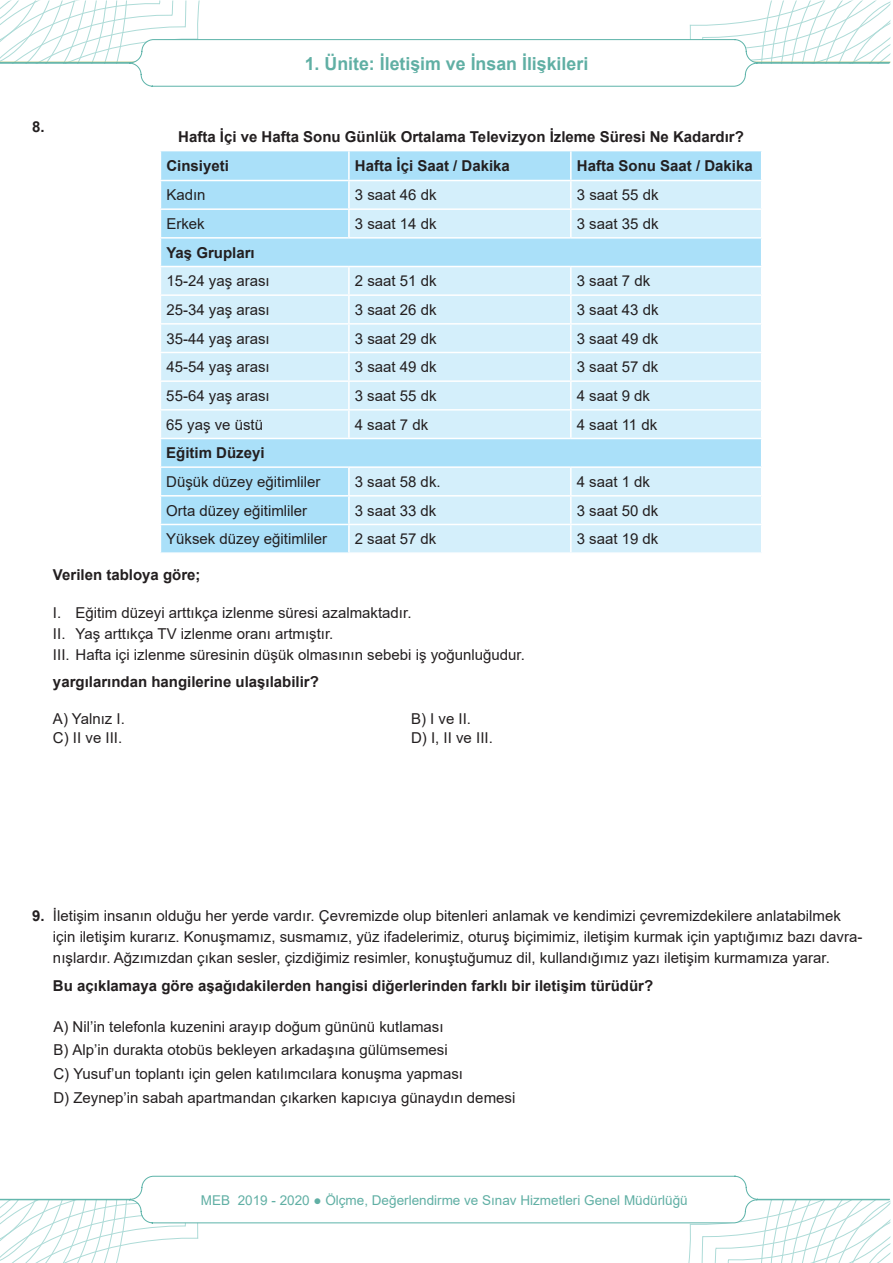
<style>
.page{position:relative;width:893px;height:1263px;background:#fff}
.page>*{position:absolute;margin:0;border:0;box-sizing:border-box;transform-origin:0 0}
.t1{font:700 18px "Arial";color:#60afa4}
.t2{font:15px/21px "Arial";color:#231f20}
.t3{font:700 15px/29px "Arial";color:#231f20}
.t4{font:13.5px "Arial";color:#60afa4}
.s1{font-weight:700}
</style>
<div class="page">
<svg style="left:0;top:1175px;width:891px;height:88px"></svg>
<svg style="left:0;top:0;width:891px;height:87px"></svg>
<svg style="left:161px;top:151px;width:600px;height:29px;fill:#aae0f9"></svg>
<svg style="left:161px;top:181px;width:600px;height:371px;fill:#d4effb"></svg>
<hr style="left:348px;top:151px;width:2px;height:29px;background:#fff">
<hr style="left:570px;top:151px;width:2px;height:29px;background:#fff">
<hr style="left:348px;top:181px;width:2px;height:27px;background:#fff">
<hr style="left:570px;top:181px;width:2px;height:27px;background:#fff">
<hr style="left:160px;top:208px;width:189px;height:2px;background:#fff">
<hr style="left:349px;top:208px;width:222px;height:2px;background:#fff">
<hr style="left:348px;top:210px;width:2px;height:27px;background:#fff">
<hr style="left:571px;top:208px;width:191px;height:2px;background:#fff">
<hr style="left:570px;top:210px;width:2px;height:27px;background:#fff">
<hr style="left:160px;top:237px;width:189px;height:2px;background:#fff">
<hr style="left:349px;top:237px;width:222px;height:2px;background:#fff">
<hr style="left:571px;top:237px;width:191px;height:2px;background:#fff">
<hr style="left:160px;top:266px;width:189px;height:1px;background:#fff">
<hr style="left:349px;top:266px;width:222px;height:1px;background:#fff">
<hr style="left:348px;top:267px;width:2px;height:27px;background:#fff">
<hr style="left:571px;top:266px;width:191px;height:1px;background:#fff">
<hr style="left:570px;top:267px;width:2px;height:27px;background:#fff">
<hr style="left:160px;top:294px;width:189px;height:2px;background:#fff">
<hr style="left:349px;top:294px;width:222px;height:2px;background:#fff">
<hr style="left:348px;top:296px;width:2px;height:27px;background:#fff">
<hr style="left:571px;top:294px;width:191px;height:2px;background:#fff">
<hr style="left:570px;top:296px;width:2px;height:27px;background:#fff">
<hr style="left:160px;top:323px;width:189px;height:2px;background:#fff">
<hr style="left:349px;top:323px;width:222px;height:2px;background:#fff">
<hr style="left:348px;top:325px;width:2px;height:27px;background:#fff">
<hr style="left:571px;top:323px;width:191px;height:2px;background:#fff">
<hr style="left:570px;top:325px;width:2px;height:27px;background:#fff">
<hr style="left:160px;top:352px;width:189px;height:1px;background:#fff">
<hr style="left:349px;top:352px;width:222px;height:1px;background:#fff">
<hr style="left:348px;top:353px;width:2px;height:27px;background:#fff">
<hr style="left:571px;top:352px;width:191px;height:1px;background:#fff">
<hr style="left:570px;top:353px;width:2px;height:27px;background:#fff">
<hr style="left:160px;top:380px;width:189px;height:2px;background:#fff">
<hr style="left:349px;top:380px;width:222px;height:2px;background:#fff">
<hr style="left:348px;top:382px;width:2px;height:27px;background:#fff">
<hr style="left:571px;top:380px;width:191px;height:2px;background:#fff">
<hr style="left:570px;top:382px;width:2px;height:27px;background:#fff">
<hr style="left:160px;top:409px;width:189px;height:2px;background:#fff">
<hr style="left:349px;top:409px;width:222px;height:2px;background:#fff">
<hr style="left:348px;top:411px;width:2px;height:27px;background:#fff">
<hr style="left:571px;top:409px;width:191px;height:2px;background:#fff">
<hr style="left:570px;top:411px;width:2px;height:27px;background:#fff">
<hr style="left:160px;top:438px;width:189px;height:1px;background:#fff">
<hr style="left:349px;top:438px;width:222px;height:1px;background:#fff">
<hr style="left:571px;top:438px;width:191px;height:1px;background:#fff">
<hr style="left:160px;top:466px;width:189px;height:2px;background:#fff">
<hr style="left:349px;top:466px;width:222px;height:2px;background:#fff">
<hr style="left:348px;top:468px;width:2px;height:27px;background:#fff">
<hr style="left:571px;top:466px;width:191px;height:2px;background:#fff">
<hr style="left:570px;top:468px;width:2px;height:27px;background:#fff">
<hr style="left:160px;top:495px;width:189px;height:1px;background:#fff">
<hr style="left:349px;top:495px;width:222px;height:1px;background:#fff">
<hr style="left:348px;top:497px;width:2px;height:27px;background:#fff">
<hr style="left:571px;top:495px;width:191px;height:1px;background:#fff">
<hr style="left:570px;top:497px;width:2px;height:27px;background:#fff">
<hr style="left:160px;top:524px;width:189px;height:1px;background:#fff">
<hr style="left:349px;top:524px;width:222px;height:1px;background:#fff">
<hr style="left:348px;top:525px;width:2px;height:27px;background:#fff">
<hr style="left:571px;top:524px;width:191px;height:1px;background:#fff">
<hr style="left:570px;top:525px;width:2px;height:27px;background:#fff">
<p class="t1" style="left:305px;top:51px;width:285px">1. Ünite: İletişim ve İnsan İlişkileri</p>
<p class="t3" style="left:32px;top:113px;width:14px">8.</p>
<p class="t3" style="left:166px;top:123px;width:579px;text-indent:12px">Hafta İçi ve Hafta Sonu Günlük Ortalama Televizyon İzleme Süresi Ne Kadardır?<br>Cinsiyeti</p>
<p class="t3" style="left:355px;top:152px;width:157px">Hafta İçi Saat / Dakika</p>
<p class="t3" style="left:577px;top:152px;width:177px">Hafta Sonu Saat / Dakika</p>
<p class="t2" style="left:166px;top:184px;width:41px">Kadın</p>
<p class="t2" style="left:355px;top:184px;width:83px">3 saat 46 dk</p>
<p class="t2" style="left:577px;top:184px;width:83px">3 saat 55 dk</p>
<p class="t2" style="left:166px;top:213px;width:40px">Erkek</p>
<p class="t2" style="left:355px;top:213px;width:83px">3 saat 14 dk</p>
<p class="t2" style="left:577px;top:213px;width:83px">3 saat 35 dk</p>
<p class="t3" style="left:166px;top:238px;width:90px">Yaş Grupları</p>
<p class="t2" style="left:166px;top:270px;width:105px">15-24 yaş arası</p>
<p class="t2" style="left:355px;top:270px;width:83px">2 saat 51 dk</p>
<p class="t2" style="left:577px;top:270px;width:75px">3 saat 7 dk</p>
<p class="t2" style="left:166px;top:299px;width:105px">25-34 yaş arası</p>
<p class="t2" style="left:355px;top:299px;width:83px">3 saat 26 dk</p>
<p class="t2" style="left:577px;top:299px;width:83px">3 saat 43 dk</p>
<p class="t2" style="left:166px;top:328px;width:105px">35-44 yaş arası</p>
<p class="t2" style="left:355px;top:328px;width:83px">3 saat 29 dk</p>
<p class="t2" style="left:577px;top:328px;width:83px">3 saat 49 dk</p>
<p class="t2" style="left:166px;top:356px;width:105px">45-54 yaş arası</p>
<p class="t2" style="left:355px;top:356px;width:83px">3 saat 49 dk</p>
<p class="t2" style="left:577px;top:356px;width:83px">3 saat 57 dk</p>
<p class="t2" style="left:166px;top:385px;width:105px">55-64 yaş arası</p>
<p class="t2" style="left:355px;top:385px;width:83px">3 saat 55 dk</p>
<p class="t2" style="left:577px;top:385px;width:75px">4 saat 9 dk</p>
<p class="t2" style="left:166px;top:414px;width:98px">65 yaş ve üstü</p>
<p class="t2" style="left:355px;top:414px;width:75px">4 saat 7 dk</p>
<p class="t2" style="left:577px;top:414px;width:82px">4 saat 11 dk</p>
<p class="t3" style="left:166px;top:439px;width:100px">Eğitim Düzeyi</p>
<p class="t2" style="left:166px;top:471px;width:156px">Düşük düzey eğitimliler</p>
<p class="t2" style="left:355px;top:471px;width:87px">3 saat 58 dk.</p>
<p class="t2" style="left:577px;top:471px;width:75px">4 saat 1 dk</p>
<p class="t2" style="left:166px;top:500px;width:142px">Orta düzey eğitimliler</p>
<p class="t2" style="left:355px;top:500px;width:83px">3 saat 33 dk</p>
<p class="t2" style="left:577px;top:500px;width:83px">3 saat 50 dk</p>
<p class="t2" style="left:166px;top:528px;width:162px">Yüksek düzey eğitimliler</p>
<p class="t2" style="left:355px;top:528px;width:83px">2 saat 57 dk</p>
<p class="t2" style="left:577px;top:528px;width:83px">3 saat 19 dk</p>
<p class="t3" style="left:53px;top:560px;width:149px">Verilen tabloya göre;</p>
<p class="t2" style="left:53px;top:602px;width:473px">I. Eğitim düzeyi arttıkça izlenme süresi azalmaktadır.<br>II. Yaş arttıkça TV izlenme oranı artmıştır.<br>III. Hafta içi izlenme süresinin düşük olmasının sebebi iş yoğunluğudur.</p>
<p class="t3" style="left:53px;top:667px;width:267px">yargılarından hangilerine ulaşılabilir?</p>
<p class="t2" style="left:53px;top:708px;width:73px">A) Yalnız I.</p>
<p class="t2" style="left:411px;top:708px;width:62px">B) I ve II.</p>
<p class="t2" style="left:53px;top:727px;width:71px">C) II ve III.</p>
<p class="t2" style="left:411px;top:727px;width:83px">D) I, II ve III.</p>
<p class="t2" style="left:53px;top:905px;width:811px;text-indent:-21px"><span class="s1">9.</span> İletişim insanın olduğu her yerde vardır. Çevremizde olup bitenleri anlamak ve kendimizi çevremizdekilere anlatabilmek için iletişim kurarız. Konuşmamız, susmamız, yüz ifadelerimiz, oturuş biçimimiz, iletişim kurmak için yaptığımız bazı davra&shy;nışlardır. Ağzımızdan çıkan sesler, çizdiğimiz resimler, konuştuğumuz dil, kullandığımız yazı iletişim kurmamıza yarar.</p>
<p class="t3" style="left:53px;top:971px;width:602px">Bu açıklamaya göre aşağıdakilerden hangisi diğerlerinden farklı bir iletişim türüdür?</p>
<p class="t2" style="left:53px;top:1014px;width:463px;line-height:23.7px">A) Nil’in telefonla kuzenini arayıp doğum gününü kutlaması<br>B) Alp’in durakta otobüs bekleyen arkadaşına gülümsemesi<br>C) Yusuf’un toplantı için gelen katılımcılara konuşma yapması<br>D) Zeynep’in sabah apartmandan çıkarken kapıcıya günaydın demesi</p>
<p class="t4" style="left:201px;top:1190px;width:488px">MEB 2019 - 2020 ● Ölçme, Değerlendirme ve Sınav Hizmetleri Genel Müdürlüğü</p>
</div>
